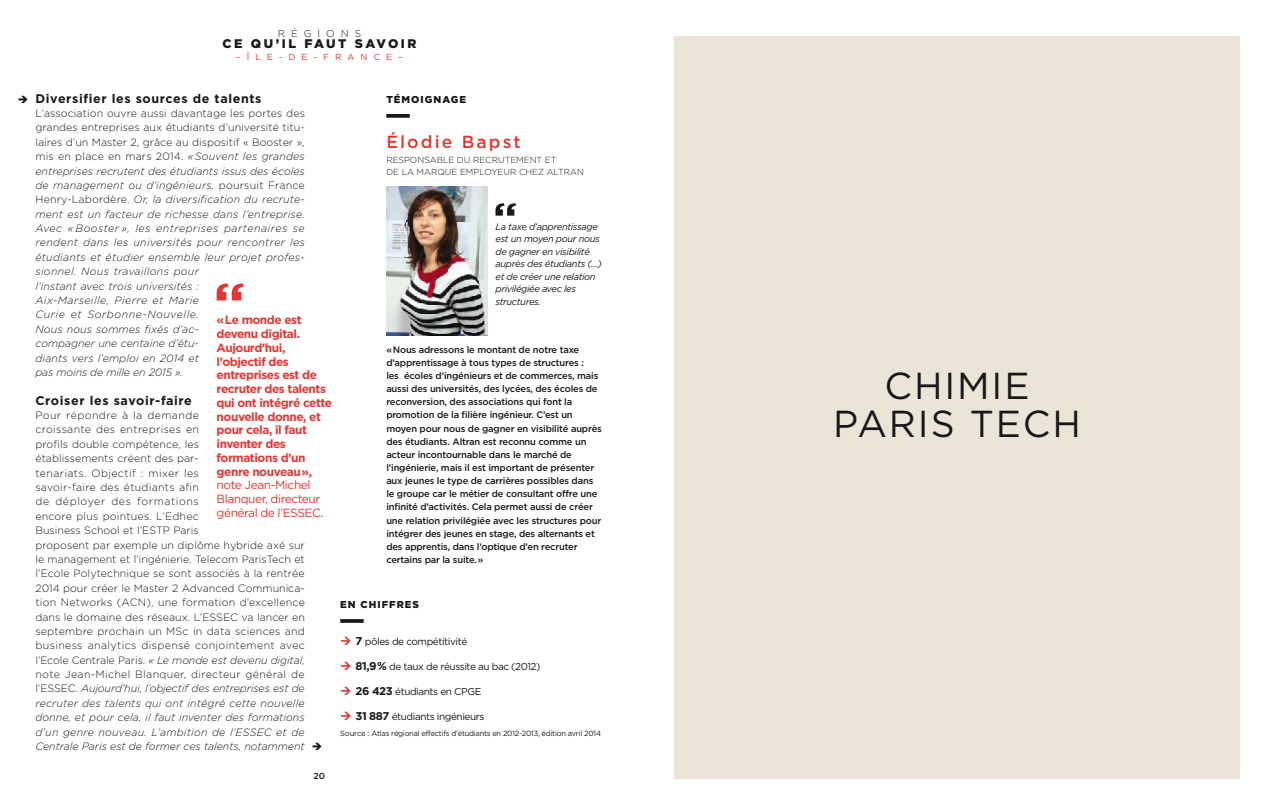
<style>
.page{position:relative;width:1276px;height:805px;background:#fff}
.page>*{position:absolute;margin:0;border:0;box-sizing:border-box;transform-origin:0 0}
.t1{font:37.5px/37.5px "Gotham";letter-spacing:.05em;color:#1a171c;text-align:center}
.t2{font:500 17.5px "Gotham";letter-spacing:.12em;color:#e53534}
.t3{font:700 12.5px "Gotham";letter-spacing:.05em;color:#1a171c}
.t4{font:900 12.5px "Gotham";letter-spacing:.2em;color:#1a171c}
.t5{font:700 11.88px/13.8px "Gotham";letter-spacing:-.035em;color:#e53534}
.t6{font:11.88px/13.8px "Gotham";letter-spacing:-.035em;color:#e53534}
.t7{font:300 10.62px/14.4px "Gotham";letter-spacing:.01em;color:#1a171c}
.t8{font:italic 300 10.62px/14.4px "Gotham";letter-spacing:.02em;color:#1a171c}
.t9{font:10px "Gotham";letter-spacing:-.04em;color:#1a171c}
.t10{font:900 10px "Gotham";letter-spacing:.1em;color:#1a171c}
.t11{font:300 10px "Gotham";letter-spacing:.6em;color:#1a171c}
.t12{font:500 9.38px/13.1px "Gotham";letter-spacing:-.02em;color:#1a171c}
.t13{font:italic 9.38px/12.5px "Gotham";letter-spacing:-.035em;color:#1a171c}
.t14{font:300 8.75px/12.5px "Gotham";color:#1a171c}
.t15{font:8.75px "Gotham";letter-spacing:.7em;color:#e53534}
.t16{font:500 8.75px "Gotham";color:#1a171c}
.t17{font:7.5px "Gotham";letter-spacing:-.03em;color:#1a171c}
.s1{font-style:normal}
.s2{font-style:italic}
.s3{font-weight:700;font-size:11.25px}
</style>
<div class="page">
<img style="left:386px;top:186px;width:101px;height:149px">
<svg style="left:386px;top:114px;width:24px;height:4px"></svg>
<svg style="left:495px;top:203px;width:21px;height:12px"></svg>
<svg style="left:217px;top:283px;width:27px;height:17px"></svg>
<hr style="left:340px;top:619px;width:24px;height:3px;background:#1a171c">
<div style="left:674px;top:36px;width:566px;height:742px;background:#eae5d6"></div>
<p class="t11" style="left:278px;top:28px;width:85px">RÉGIONS</p>
<p class="t4" style="left:222px;top:36px;width:196px">CE QU’IL FAUT SAVOIR</p>
<p class="t15" style="left:236px;top:52px;width:168px">–ÎLE-DE-FRANCE–</p>
<p class="t3" style="left:35px;top:91px;width:228px">Diversifier les sources de talents</p>
<p class="t8" style="left:35px;top:106px;width:271px"><span class="s1">L’association ouvre aussi davantage les portes des grandes entreprises aux étudiants d’université titu&shy;laires d’un Master 2, grâce au dispositif « Booster », mis en place en mars 2014.</span> « Souvent les grandes entreprises recrutent des étudiants issus des écoles de management ou d’ingénieurs, <span class="s1">poursuit France Henry-Labordère.</span> Or, la diversification du recrute&shy;ment est un facteur de richesse dans l’entreprise.<br>Avec « Booster », les entreprises partenaires se rendent dans les universités pour rencontrer les étudiants et étudier ensemble leur projet profes&shy;sionnel. Nous travaillons pour<br>l’instant avec trois universités :<br>Aix-Marseille, Pierre et Marie<br>Curie et Sorbonne-Nouvelle.<br>Nous nous sommes fixés d’ac-<br>compagner une centaine d’étu-<br>diants vers l’emploi en 2014 et<br>pas moins de mille en 2015 ».</p>
<p class="t3" style="left:35px;top:393px;width:158px">Croiser les savoir-faire</p>
<p class="t7" style="left:35px;top:408px;width:271px">Pour répondre à la demande<br>croissante des entreprises en<br>profils double compétence, les<br>établissements créent des par-<br>tenariats. Objectif : mixer les<br>savoir-faire des étudiants afin<br>de déployer des formations<br>encore plus pointues. L’Edhec<br>Business School et l’ESTP Paris<br>proposent par exemple un diplôme hybride axé sur le management et l’ingénierie. Telecom ParisTech et l’Ecole Polytechnique se sont associés à la rentrée 2014 pour créer le Master 2 Advanced Communica&shy;tion Networks (ACN), une formation d’excellence dans le domaine des réseaux. L’ESSEC va lancer en septembre prochain un MSc in data sciences and business analytics dispensé conjointement avec l’Ecole Centrale Paris. <span class="s2">« Le monde est devenu digital, </span>note Jean-Michel Blanquer, directeur général de l’ESSEC. <span class="s2">Aujourd’hui, l’objectif des entreprises est de recruter des talents qui ont intégré cette nouvelle donne, et pour cela, il faut inventer des formations d’un genre nouveau. L’ambition de l’ESSEC et de Centrale Paris est de former ces talents, notamment</span></p>
<p class="t5" style="left:217px;top:313px;width:117px">« Le monde est devenu digital.<br>Aujourd’hui, l’objectif des entreprises est de recruter des talents qui ont intégré cette nouvelle donne, et pour cela, il faut inventer des formations d’un genre nouveau»,</p>
<p class="t6" style="left:217px;top:478px;width:108px">note Jean-Michel<br>Blanquer, directeur général de l’ESSEC.</p>
<p class="t16" style="left:313px;top:770px;width:13px">20</p>
<p class="t10" style="left:386px;top:93px;width:81px">TÉMOIGNAGE</p>
<h2 class="t2" style="left:386px;top:131px;width:136px">Élodie Bapst</h2>
<p class="t14" style="left:386px;top:153px;width:199px">RESPONSABLE DU RECRUTEMENT ET<br>DE LA MARQUE EMPLOYEUR CHEZ ALTRAN</p>
<p class="t13" style="left:495px;top:220px;width:108px">La taxe d’apprentissage est un moyen pour nous de gagner en visibilité auprès des étudiants (…) et de créer une relation privilégiée avec les structures.</p>
<p class="t12" style="left:386px;top:342px;width:217px">« Nous adressons le montant de notre taxe d’apprentissage à tous types de structures :<br>les écoles d’ingénieurs et de commerces, mais aussi des universités, des lycées, des écoles de reconversion, des associations qui font la promotion de la filière ingénieur. C’est un moyen pour nous de gagner en visibilité auprès des étudiants. Altran est reconnu comme un acteur incontournable dans le marché de l’ingénierie, mais il est important de présenter aux jeunes le type de carrières possibles dans le groupe car le métier de consultant offre une infinité d’activités. Cela permet aussi de créer une relation privilégiée avec les structures pour intégrer des jeunes en stage, des alternants et des apprentis, dans l’optique d’en recruter certains par la suite. »</p>
<p class="t10" style="left:340px;top:598px;width:80px">EN CHIFFRES</p>
<p class="t9" style="left:355px;top:635px;width:113px"><span class="s3">7</span> pôles de compétitivité</p>
<p class="t9" style="left:355px;top:660px;width:186px"><span class="s3">81,9%</span> de taux de réussite au bac (2012)</p>
<p class="t9" style="left:355px;top:685px;width:127px"><span class="s3">26 423</span> étudiants en CPGE</p>
<p class="t9" style="left:355px;top:710px;width:130px"><span class="s3">31 887</span> étudiants ingénieurs</p>
<p class="t17" style="left:340px;top:728px;width:262px">Source : Atlas régional effectifs d’étudiants en 2012-2013, édition avril 2014</p>
<h1 class="t1" style="left:833px;top:366px;width:249px">CHIMIE<br>PARIS TECH</h1>
</div>
